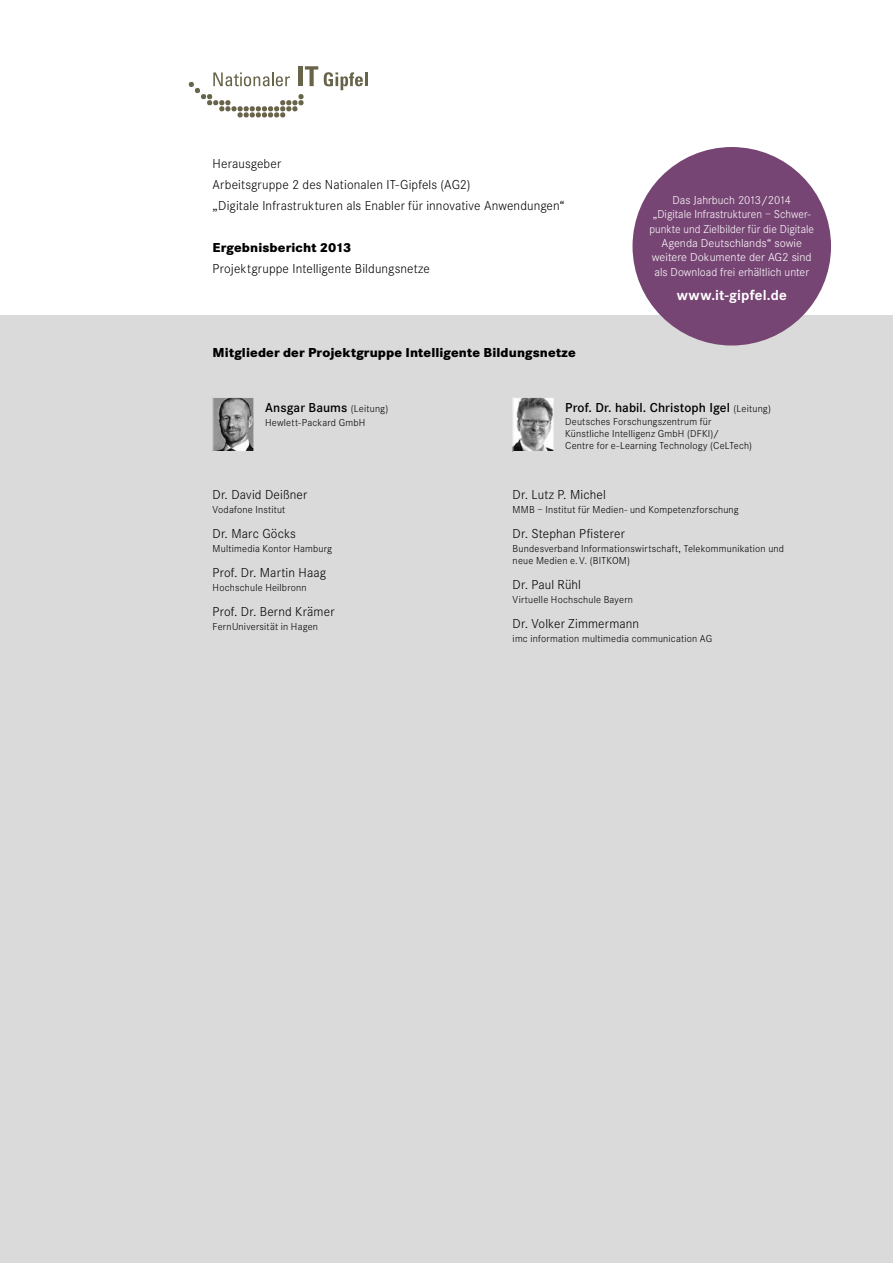
<style>
.page{position:relative;width:893px;height:1263px;background:#fff}
.page>*{position:absolute;margin:0;border:0;box-sizing:border-box;transform-origin:0 0}
.t1{font:700 15px "Corporate S";letter-spacing:.01em;color:#fff}
.t2{font:300 13.5px/21px "Corporate S";letter-spacing:.01em;color:#000}
.t3{font:800 13.5px "Corporate S";letter-spacing:.01em;color:#000}
.t4{font:600 13.5px "Corporate S";letter-spacing:.005em;color:#000}
.t5{font:300 12px/14.5px "Corporate S";color:#fff;text-align:center}
.t6{font:300 10.5px/12px "Corporate S";letter-spacing:.02em;color:#000}
.s1{font-weight:300;font-size:10.5px}
</style>
<div class="page">
<div style="left:0;top:315px;width:893px;height:948px;background:#dadada"></div>
<svg style="left:189px;top:66px;width:129px;height:51px"></svg>
<svg style="left:324px;top:72px;width:39px;height:18px"></svg>
<hr style="left:365px;top:72px;width:3px;height:14px;background:#676449">
<img style="left:515px;top:399px;width:37px;height:51px">
<div style="left:513px;top:397px;width:41px;height:55px;border:1px solid #ddddde"></div>
<img style="left:215px;top:399px;width:37px;height:51px">
<div style="left:213px;top:397px;width:41px;height:55px;border:1px solid #ddddde"></div>
<div style="left:632px;top:147px;width:199px;height:198px;background:#774574;border-radius:50%"></div>
<p class="t2" style="left:213px;top:153px;width:354px">Herausgeber<br>Arbeitsgruppe 2 des Nationalen IT-Gipfels (AG2)<br>„Digitale Infrastrukturen als Enabler für innovative Anwendungen“</p>
<p class="t3" style="left:213px;top:239px;width:140px">Ergebnisbericht 2013</p>
<p class="t2" style="left:213px;top:258px;width:219px">Projektgruppe Intelligente Bildungsnetze</p>
<p class="t3" style="left:213px;top:344px;width:365px">Mitglieder der Projektgruppe Intelligente Bildungsnetze</p>
<p class="t5" style="left:649px;top:193px;width:166px">Das Jahrbuch 2013/2014<br>„Digitale Infrastrukturen – Schwer&shy;punkte und Zielbilder für die Digitale<br>Agenda Deutschlands“ sowie weitere Dokumente der AG2 sind als Download frei erhältlich unter</p>
<h1 class="t1" style="left:677px;top:286px;width:112px">www.it-gipfel.de</h1>
<p class="t4" style="left:265px;top:400px;width:125px">Ansgar Baums <span class="s1">(Leitung)</span></p>
<p class="t6" style="left:265px;top:416px;width:102px">Hewlett-Packard GmbH</p>
<p class="t2" style="left:213px;top:484px;width:96px">Dr. David Deißner</p>
<p class="t6" style="left:213px;top:503px;width:74px">Vodafone Institut</p>
<p class="t2" style="left:213px;top:523px;width:85px">Dr. Marc Göcks</p>
<p class="t6" style="left:213px;top:542px;width:121px">Multimedia Kontor Hamburg</p>
<p class="t2" style="left:213px;top:562px;width:115px">Prof. Dr. Martin Haag</p>
<p class="t6" style="left:213px;top:581px;width:96px">Hochschule Heilbronn</p>
<p class="t2" style="left:213px;top:601px;width:123px">Prof. Dr. Bernd Krämer</p>
<p class="t6" style="left:213px;top:620px;width:107px">FernUniversität in Hagen</p>
<p class="t4" style="left:565px;top:400px;width:207px">Prof. Dr. habil. Christoph Igel <span class="s1">(Leitung)</span></p>
<p class="t6" style="left:565px;top:416px;width:188px">Deutsches Forschungszentrum für<br>Künstliche Intelligenz GmbH (DFKI)/<br>Centre for e-Learning Technology (CeLTech)</p>
<p class="t2" style="left:513px;top:484px;width:95px">Dr. Lutz P. Michel</p>
<p class="t6" style="left:513px;top:503px;width:228px">MMB – Institut für Medien- und Kompetenzforschung</p>
<p class="t2" style="left:513px;top:523px;width:114px">Dr. Stephan Pfisterer</p>
<p class="t6" style="left:513px;top:542px;width:273px">Bundesverband Informationswirtschaft, Telekommunikation und neue Medien e.V. (BITKOM)</p>
<p class="t2" style="left:513px;top:574px;width:70px">Dr. Paul Rühl</p>
<p class="t6" style="left:513px;top:593px;width:122px">Virtuelle Hochschule Bayern</p>
<p class="t2" style="left:513px;top:613px;width:128px">Dr. Volker Zimmermann</p>
<p class="t6" style="left:513px;top:632px;width:201px">imc information multimedia communication AG</p>
</div>
